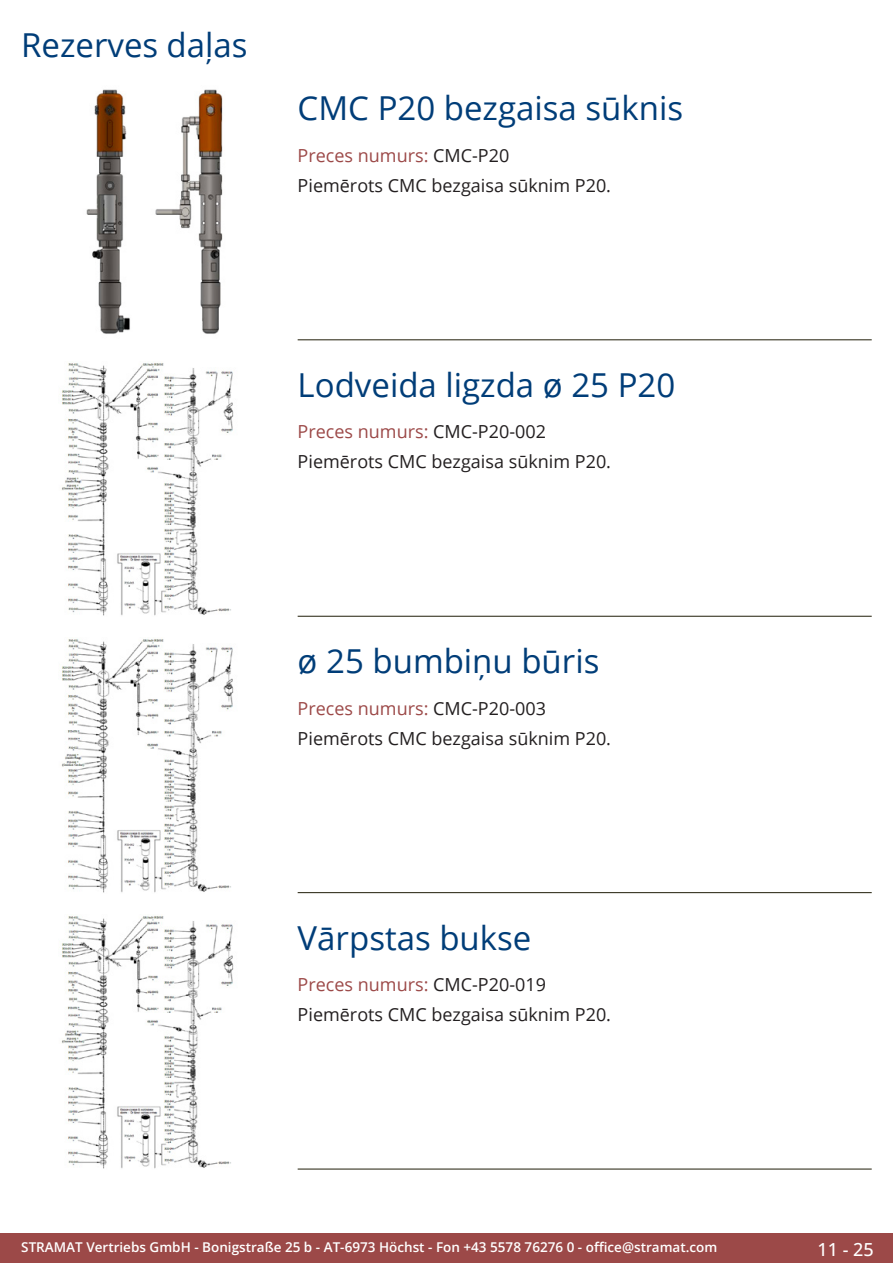
<style>
.page{position:relative;width:893px;height:1263px;background:#fff}
.page>*{position:absolute;margin:0;border:0;box-sizing:border-box;transform-origin:0 0}
.Produkttitel{font:33px "Open Sans";color:#003d78}
.RastTitel{font:33px "Open Sans";color:#003d78}
.Beschreibung_Text{font:18px "Open Sans";color:#231f20}
.TechDaten_Überschrif{font:18px "Open Sans";color:#9c4948}
.t1{font:500 18px "Open Sans";color:#fff}
.t2{font:600 13.5px "Open Sans";color:#fff}
.s1{color:#231f20}
</style>
<div class="page">
<div style="left:0;top:1233px;width:893px;height:30px;background:#9c4948"></div>
<hr style="left:298px;top:340px;width:574px;height:1px;background:#201d08">
<hr style="left:298px;top:616px;width:574px;height:1px;background:#201d08">
<hr style="left:298px;top:892px;width:574px;height:1px;background:#201d08">
<hr style="left:298px;top:1169px;width:574px;height:1px;background:#201d08">
<img style="left:86px;top:89px;width:137px;height:245px">
<img style="left:61px;top:363px;width:173px;height:253px">
<img style="left:61px;top:639px;width:173px;height:254px">
<img style="left:61px;top:916px;width:173px;height:253px">
<p class="RastTitel" style="left:21px;top:22px;width:228px">Rezerves daļas</p>
<p class="Produkttitel" style="left:298px;top:86px;width:387px">CMC P20 bezgaisa sūknis</p>
<p class="TechDaten_Überschrif" style="left:298px;top:143px;width:213px">Preces numurs: <span class="s1">CMC-P20</span></p>
<p class="Beschreibung_Text" style="left:298px;top:173px;width:315px">Piemērots CMC bezgaisa sūknim P20.</p>
<p class="Produkttitel" style="left:298px;top:362px;width:379px">Lodveida ligzda ø 25 P20</p>
<p class="TechDaten_Überschrif" style="left:298px;top:420px;width:250px">Preces numurs: <span class="s1">CMC-P20-002</span></p>
<p class="Beschreibung_Text" style="left:298px;top:449px;width:315px">Piemērots CMC bezgaisa sūknim P20.</p>
<p class="Produkttitel" style="left:298px;top:638px;width:303px">ø 25 bumbiņu būris</p>
<p class="TechDaten_Überschrif" style="left:298px;top:696px;width:250px">Preces numurs: <span class="s1">CMC-P20-003</span></p>
<p class="Beschreibung_Text" style="left:298px;top:726px;width:315px">Piemērots CMC bezgaisa sūknim P20.</p>
<p class="Produkttitel" style="left:298px;top:915px;width:235px">Vārpstas bukse</p>
<p class="TechDaten_Überschrif" style="left:298px;top:972px;width:250px">Preces numurs: <span class="s1">CMC-P20-019</span></p>
<p class="Beschreibung_Text" style="left:298px;top:1002px;width:315px">Piemērots CMC bezgaisa sūknim P20.</p>
<p class="t2" style="left:21px;top:1238px;width:698px">STRAMAT Vertriebs GmbH - Bonigstraße 25 b - AT-6973 Höchst - Fon +43 5578 76276 0 - office@stramat.com</p>
<p class="t1" style="left:817px;top:1237px;width:58px">11 - 25</p>
</div>
